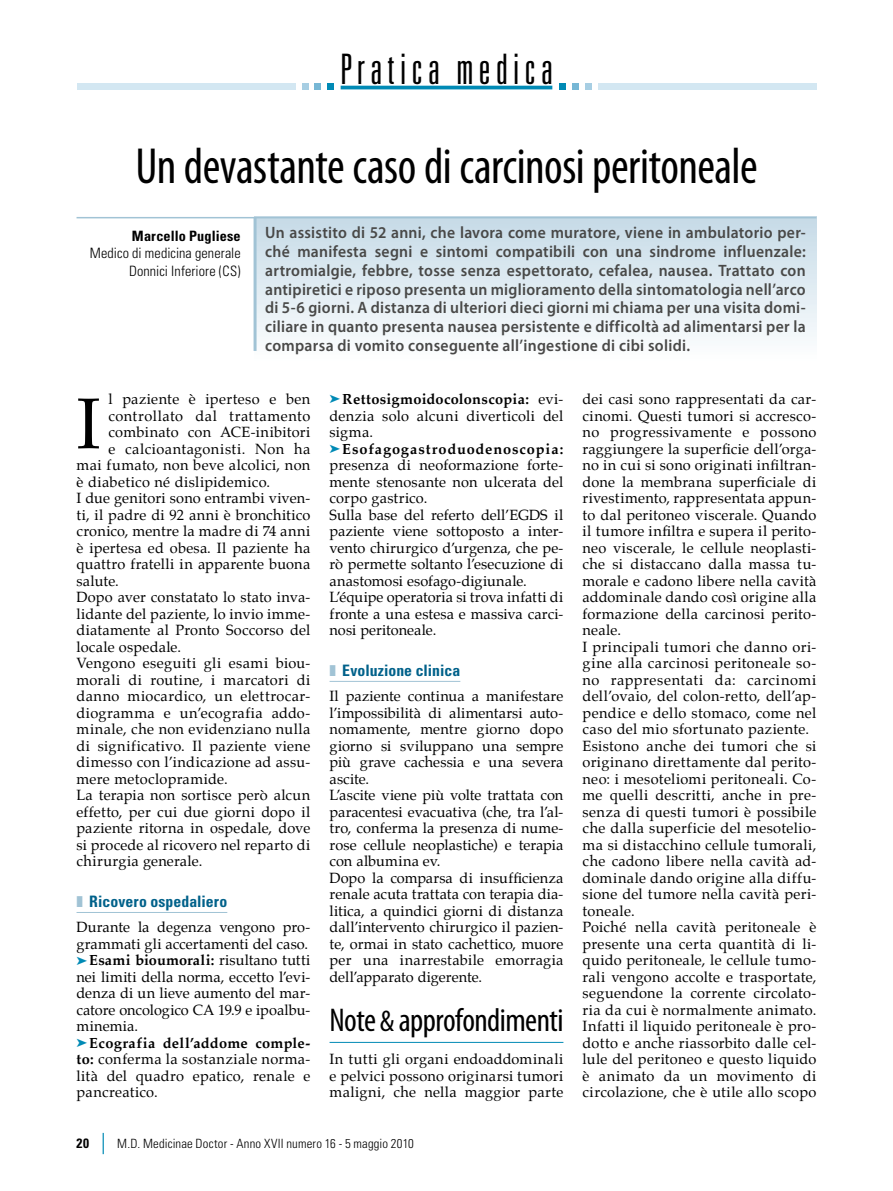
<style>
.page{position:relative;width:893px;height:1191px;background:#fff}
.page>*{position:absolute;margin:0;border:0;box-sizing:border-box;transform-origin:0 0}
.t1{font:72px "Palatino";color:#000}
.t2{font:condensed 51px "Myriad Pro";letter-spacing:-.01em;color:#000;scale:.95 1}
.t3{font:300 ultra-condensed 42px "Univers";color:#000}
.t4{font:condensed 33px "Myriad Pro";letter-spacing:-.015em;color:#000}
.t5{font:600 16.5px/18.8px "Myriad Pro";letter-spacing:.015em;color:#494948;text-align:justify;scale:.95 1}
.t6{font:700 condensed 15.75px "Univers";letter-spacing:.005em;color:#00618a}
.t7{font:14.55px/16.5px "Palatino";letter-spacing:.015em;color:#000}
.t8{font:14.55px "Palatino";letter-spacing:.035em;color:#000}
.t9{font:300 condensed 14.25px/17.2px "Univers";letter-spacing:.005em;color:#000;text-align:right}
.t10{font:700 condensed 14.25px "Univers";letter-spacing:.015em;color:#000}
.t11{font:700 condensed 13.5px "Univers";color:#000}
.t12{font:300 condensed 12.75px "Univers";letter-spacing:.01em;color:#000}
.s1{color:#a1c3d5}
.s2{color:#008ab5}
.s3{font-weight:700}
.s4{font-size:30px}
</style>
<div class="page">
<hr style="left:341px;top:86px;width:211px;height:3px;background:#008ab5">
<div style="left:327px;top:83px;width:7px;height:6px;background:#008ab5"></div>
<svg style="left:315px;top:83px;width:6px;height:6px"></svg>
<svg style="left:302px;top:83px;width:6px;height:6px"></svg>
<div style="left:77px;top:83px;width:219px;height:6px;background:#d3e7f2"></div>
<svg style="left:585px;top:83px;width:6px;height:6px"></svg>
<svg style="left:572px;top:83px;width:6px;height:6px"></svg>
<div style="left:559px;top:83px;width:7px;height:6px;background:#008ab5"></div>
<div style="left:598px;top:83px;width:218px;height:6px;background:#d3e7f2"></div>
<svg style="left:103px;top:1132px;width:1px;height:22px"></svg>
<div style="left:255px;top:217px;width:561px;height:144px;background:linear-gradient(to bottom,#c5dae7,#fdfeff)"></div>
<hr style="left:77px;top:217px;width:739px;height:1px;background:#a1c3d5">
<hr style="left:254px;top:217px;width:3px;height:134px;background:#a1c3d5">
<hr style="left:77px;top:912px;width:150px;height:1px;background:#a1c3d5">
<hr style="left:330px;top:681px;width:130px;height:1px;background:#a1c3d5">
<hr style="left:330px;top:1042px;width:233px;height:1px;background:#008ab5">
<h3 class="t3" style="left:340px;top:47px;width:214px">Pratica medica</h3>
<h2 class="t2" style="left:135px;top:135px;width:657px">Un devastante caso di carcinosi peritoneale</h2>
<p class="t5" style="left:265px;top:223px;width:570px">Un assistito di 52 anni, che lavora come muratore, viene in ambulatorio per&shy;ché manifesta segni e sintomi compatibili con una sindrome influenzale: artromialgie, febbre, tosse senza espettorato, cefalea, nausea. Trattato con antipiretici e riposo presenta un miglioramento della sintomatologia nell’arco di 5-6 giorni. A distanza di ulteriori dieci giorni mi chiama per una visita domi&shy;ciliare in quanto presenta nausea persistente e difficoltà ad alimentarsi per la comparsa di vomito conseguente all’ingestione di cibi solidi.</p>
<p class="t10" style="left:132px;top:227px;width:110px">Marcello Pugliese</p>
<p class="t9" style="left:90px;top:245px;width:152px">Medico di medicina generale<br>Donnici Inferiore (CS)</p>
<p class="t7" style="left:108px;top:392px;width:203px">l paziente è iperteso e ben</p>
<p class="t8" style="left:108px;top:406px;width:203px">controllato dal trattamento</p>
<p class="t7" style="left:108px;top:425px;width:203px">combinato con ACE-inibitori</p>
<p class="t7" style="left:108px;top:442px;width:203px">e calcioantagonisti. Non ha</p>
<p class="t7" style="left:77px;top:458px;width:235px">mai fumato, non beve alcolici, non</p>
<p class="t7" style="left:77px;top:475px;width:195px">è diabetico né dislipidemico.</p>
<p class="t7" style="left:77px;top:491px;width:235px">I due genitori sono entrambi viven-</p>
<p class="t7" style="left:77px;top:508px;width:235px">ti, il padre di 92 anni è bronchitico</p>
<p class="t7" style="left:77px;top:524px;width:235px">cronico, mentre la madre di 74 anni</p>
<p class="t7" style="left:77px;top:541px;width:235px">è ipertesa ed obesa. Il paziente ha</p>
<p class="t7" style="left:77px;top:557px;width:235px">quattro fratelli in apparente buona</p>
<p class="t7" style="left:77px;top:574px;width:44px">salute.</p>
<p class="t7" style="left:77px;top:590px;width:235px">Dopo aver constatato lo stato inva-</p>
<p class="t7" style="left:77px;top:607px;width:235px">lidante del paziente, lo invio imme-</p>
<p class="t7" style="left:77px;top:623px;width:235px">diatamente al Pronto Soccorso del</p>
<p class="t7" style="left:77px;top:640px;width:106px">locale ospedale.</p>
<p class="t7" style="left:77px;top:656px;width:235px">Vengono eseguiti gli esami biou-</p>
<p class="t7" style="left:77px;top:673px;width:235px">morali di routine, i marcatori di</p>
<p class="t7" style="left:77px;top:689px;width:235px">danno miocardico, un elettrocar-</p>
<p class="t7" style="left:77px;top:706px;width:235px">diogramma e un’ecografia addo-</p>
<p class="t7" style="left:77px;top:722px;width:235px">minale, che non evidenziano nulla</p>
<p class="t7" style="left:77px;top:739px;width:235px">di significativo. Il paziente viene</p>
<p class="t7" style="left:77px;top:755px;width:235px">dimesso con l’indicazione ad assu-</p>
<p class="t7" style="left:77px;top:772px;width:153px">mere metoclopramide.</p>
<p class="t7" style="left:77px;top:788px;width:235px">La terapia non sortisce però alcun</p>
<p class="t7" style="left:77px;top:805px;width:235px">effetto, per cui due giorni dopo il</p>
<p class="t7" style="left:77px;top:821px;width:235px">paziente ritorna in ospedale, dove</p>
<p class="t7" style="left:77px;top:838px;width:235px">si procede al ricovero nel reparto di</p>
<p class="t7" style="left:77px;top:854px;width:127px">chirurgia generale.</p>
<p class="t6" style="left:77px;top:891px;width:152px"><span class="s1">❚</span> Ricovero ospedaliero</p>
<p class="t7" style="left:77px;top:920px;width:235px">Durante la degenza vengono pro&shy;grammati gli accertamenti del caso. <span class="s2">➤</span><span class="s3">Esami bioumorali:</span> risultano tutti nei limiti della norma, eccetto l’evi&shy;denza di un lieve aumento del mar&shy;catore oncologico CA 19.9 e ipoalbu&shy;minemia.<br><span class="s2">➤</span><span class="s3">Ecografia dell’addome comple&shy;to:</span> conferma la sostanziale norma&shy;lità del quadro epatico, renale e pancreatico.</p>
<h1 class="t1" style="left:77px;top:377px;width:26px">I</h1>
<p class="t7" style="left:330px;top:392px;width:235px"><span class="s2">➤</span><span class="s3">Rettosigmoidocolonscopia:</span> evi&shy;denzia solo alcuni diverticoli del sigma. <span class="s2">➤</span><span class="s3">Esofagogastroduodenoscopia: </span>presenza di neoformazione forte&shy;mente stenosante non ulcerata del corpo gastrico.<br>Sulla base del referto dell’EGDS il paziente viene sottoposto a inter&shy;vento chirurgico d’urgenza, che pe&shy;rò permette soltanto l’esecuzione di anastomosi esofago-digiunale.<br>L’équipe operatoria si trova infatti di fronte a una estesa e massiva carci&shy;nosi peritoneale.</p>
<p class="t6" style="left:330px;top:660px;width:132px"><span class="s1">❚</span> Evoluzione clinica</p>
<p class="t7" style="left:330px;top:689px;width:235px">Il paziente continua a manifestare l’impossibilità di alimentarsi auto&shy;nomamente, mentre giorno dopo giorno si sviluppano una sempre più grave cachessia e una severa ascite.<br>L’ascite viene più volte trattata con paracentesi evacuativa (che, tra l’al&shy;tro, conferma la presenza di nume&shy;rose cellule neoplastiche) e terapia con albumina ev.<br>Dopo la comparsa di insufficienza renale acuta trattata con terapia dia&shy;litica, a quindici giorni di distanza dall’intervento chirurgico il pazien&shy;te, ormai in stato cachettico, muore per una inarrestabile emorragia dell’apparato digerente.</p>
<h3 class="t4" style="left:330px;top:1000px;width:235px">Note <span class="s4">&amp;</span> approfondimenti</h3>
<p class="t7" style="left:330px;top:1052px;width:235px;text-align:justify">In tutti gli organi endoaddominali e pelvici possono originarsi tumori maligni, che nella maggior parte</p>
<p class="t7" style="left:583px;top:392px;width:235px">dei casi sono rappresentati da car&shy;cinomi. Questi tumori si accresco&shy;no progressivamente e possono raggiungere la superficie dell’orga&shy;no in cui si sono originati infiltran&shy;done la membrana superficiale di rivestimento, rappresentata appun&shy;to dal peritoneo viscerale. Quando il tumore infiltra e supera il perito&shy;neo viscerale, le cellule neoplasti&shy;che si distaccano dalla massa tu&shy;morale e cadono libere nella cavità addominale dando così origine alla formazione della carcinosi perito&shy;neale.<br>I principali tumori che danno ori&shy;gine alla carcinosi peritoneale so&shy;no rappresentati da: carcinomi dell’ovaio, del colon-retto, dell’ap&shy;pendice e dello stomaco, come nel caso del mio sfortunato paziente.<br>Esistono anche dei tumori che si originano direttamente dal perito&shy;neo: i mesoteliomi peritoneali. Co&shy;me quelli descritti, anche in pre&shy;senza di questi tumori è possibile che dalla superficie del mesotelio&shy;ma si distacchino cellule tumorali, che cadono libere nella cavità ad&shy;dominale dando origine alla diffu&shy;sione del tumore nella cavità peri&shy;toneale.<br>Poiché nella cavità peritoneale è presente una certa quantità di li&shy;quido peritoneale, le cellule tumo&shy;rali vengono accolte e trasportate, seguendone la corrente circolato&shy;ria da cui è normalmente animato.<br>Infatti il liquido peritoneale è pro&shy;dotto e anche riassorbito dalle cel&shy;lule del peritoneo e questo liquido è animato da un movimento di circolazione, che è utile allo scopo</p>
<p class="t11" style="left:77px;top:1135px;width:14px">20</p>
<p class="t12" style="left:117px;top:1136px;width:298px">M.D. Medicinae Doctor - Anno XVII numero 16 - 5 maggio 2010</p>
</div>
